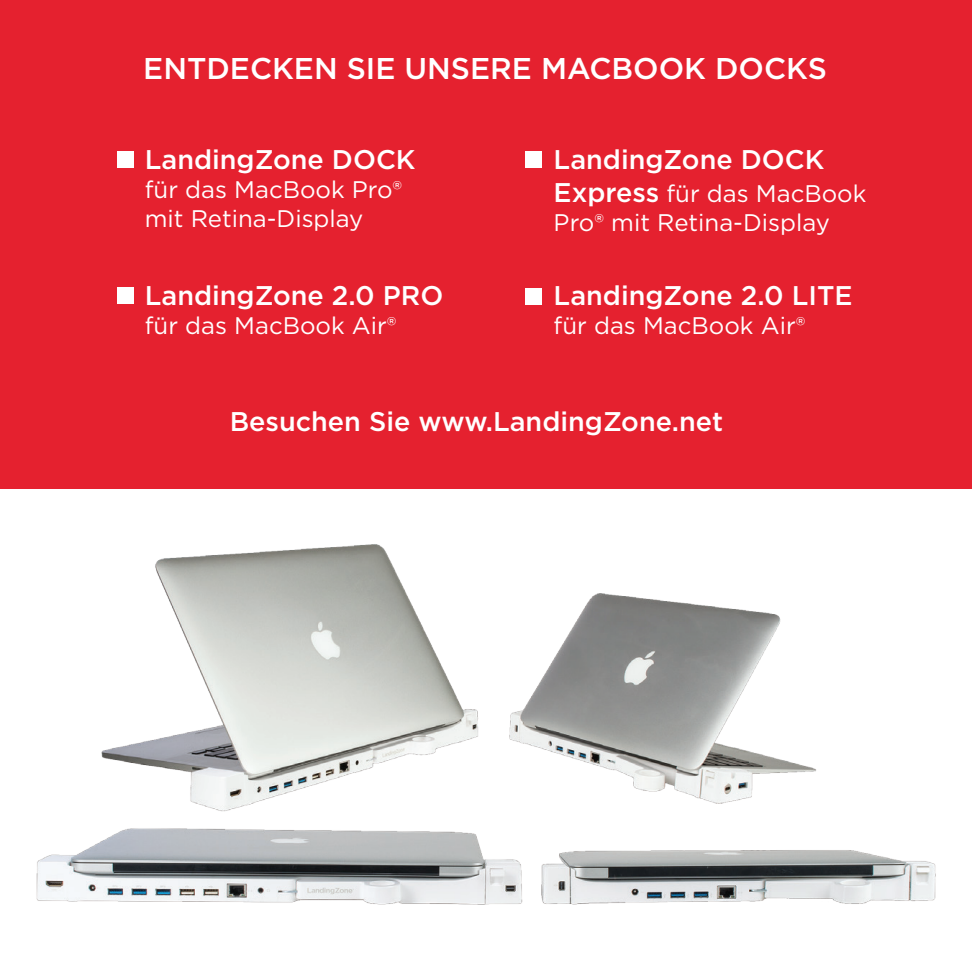
<style>
.page{position:relative;width:972px;height:972px;background:#fff}
.page>*{position:absolute;margin:0;border:0;box-sizing:border-box;transform-origin:0 0}
.t1{font:500 30px "Gotham";color:#fff}
.t2{font:500 27px "Gotham";color:#fff}
.t3{font:24px/28.8px "Gotham";color:#fff}
.s1{font-weight:500;font-size:27px}
</style>
<div class="page">
<div style="left:0;top:0;width:972px;height:489px;background:#e5212f"></div>
<img style="left:36px;top:544px;width:900px;height:361px">
<div style="left:117px;top:288px;width:16px;height:16px;background:#fff"></div>
<div style="left:117px;top:152px;width:16px;height:16px;background:#fff"></div>
<div style="left:526px;top:152px;width:16px;height:16px;background:#fff"></div>
<div style="left:526px;top:289px;width:16px;height:16px;background:#fff"></div>
<p class="t1" style="left:143px;top:49px;width:685px">ENTDECKEN SIE UNSERE MACBOOK DOCKS</p>
<p class="t2" style="left:145px;top:142px;width:272px">LandingZone DOCK</p>
<p class="t3" style="left:145px;top:175px;width:259px">für das MacBook Pro® mit Retina-Display</p>
<p class="t2" style="left:145px;top:278px;width:300px">LandingZone 2.0 PRO</p>
<p class="t3" style="left:145px;top:310px;width:253px">für das MacBook Air®</p>
<p class="t2" style="left:554px;top:142px;width:272px">LandingZone DOCK</p>
<p class="t3" style="left:554px;top:178px;width:314px"><span class="s1">Express</span> für das MacBook<br>Pro® mit Retina-Display</p>
<p class="t2" style="left:554px;top:278px;width:300px">LandingZone 2.0 LITE</p>
<p class="t3" style="left:554px;top:310px;width:253px">für das MacBook Air®</p>
<p class="t2" style="left:230px;top:404px;width:495px">Besuchen Sie www.LandingZone.net</p>
</div>
